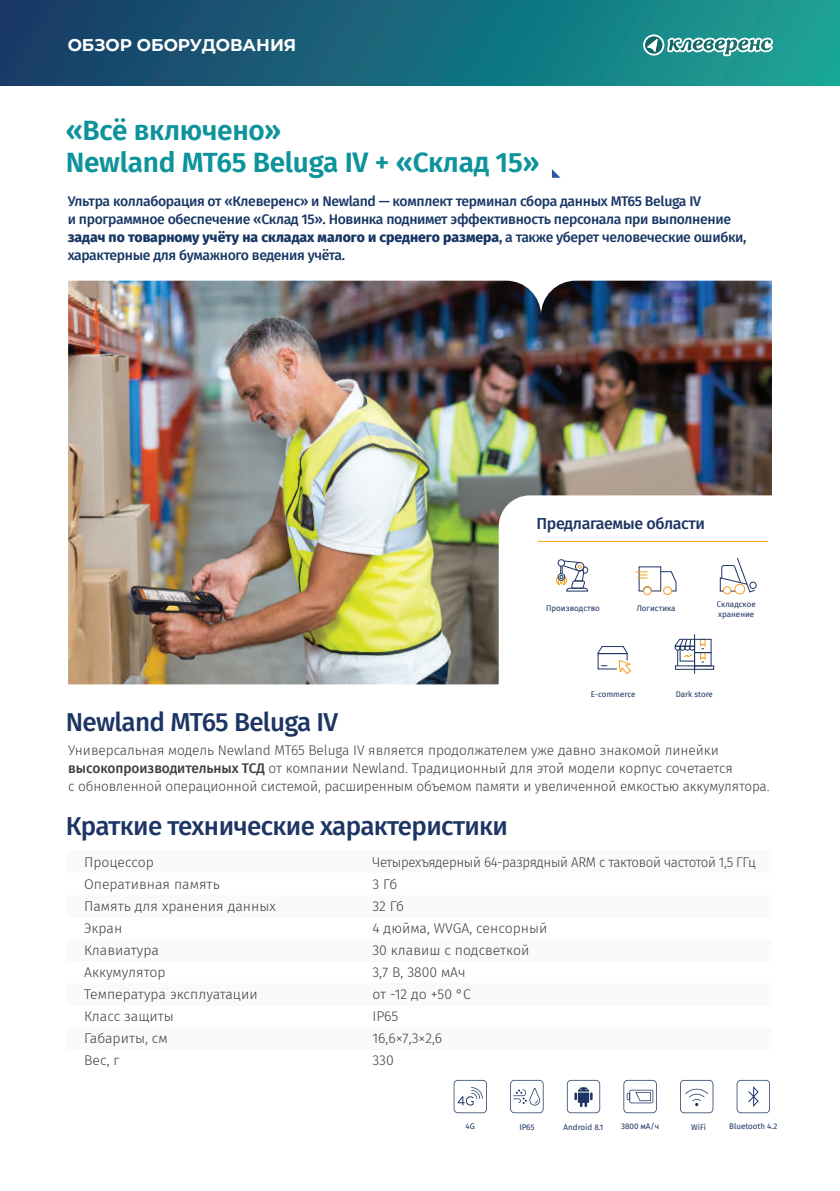
<style>
.page{position:relative;width:840px;height:1191px;background:#fff}
.page>*{position:absolute;margin:0;border:0;box-sizing:border-box;transform-origin:0 0}
.t1{font:600 28px/32px "Fira Sans";letter-spacing:-.01em;color:#0d939b}
.t2{font:500 26px "Fira Sans";letter-spacing:-.025em;color:#1d3563}
.t3{font:700 17px "Montserrat";color:#fff}
.t4{font:500 16px "Fira Sans";letter-spacing:-.025em;color:#1d3563}
.t5{font:300 14px/22px "Fira Sans";letter-spacing:-.005em;color:#3e3e3f}
.t6{font:500 14px/18px "Fira Sans";letter-spacing:-.025em;color:#173664}
.t7{font:300 14px/22px "Fira Sans";letter-spacing:-.025em;color:#3e3e3f;scale:.95 1}
.t8{font:8px/10px "Fira Sans";color:#1d3563}
.s1{font-weight:800}
.s2{font-weight:500}
</style>
<div class="page">
<div style="left:0;top:0;width:839px;height:86px;background:linear-gradient(to right,#173765,#19a294)"></div>
<svg style="left:642px;top:34px;width:131px;height:22px"></svg>
<div style="left:68px;top:851px;width:703px;height:22px;background:#f9fafa"></div>
<div style="left:68px;top:895px;width:703px;height:22px;background:#f9fafa"></div>
<div style="left:68px;top:939px;width:703px;height:22px;background:#f9fafa"></div>
<div style="left:68px;top:983px;width:703px;height:22px;background:#f9fafa"></div>
<div style="left:68px;top:1027px;width:703px;height:22px;background:#f9fafa"></div>
<svg style="left:551px;top:169px;width:9px;height:9px"></svg>
<img style="left:68px;top:281px;width:703px;height:403px">
<hr style="left:537px;top:541px;width:230px;height:1px;background:#f59d1d">
<svg style="left:566px;top:1080px;width:34px;height:33px"></svg>
<svg style="left:510px;top:1080px;width:33px;height:33px"></svg>
<svg style="left:453px;top:1080px;width:33px;height:33px"></svg>
<svg style="left:680px;top:1080px;width:33px;height:33px"></svg>
<svg style="left:736px;top:1080px;width:33px;height:33px"></svg>
<svg style="left:623px;top:1080px;width:33px;height:33px"></svg>
<div style="left:662px;top:586px;width:9px;height:9px;border:1px solid #f59d1d;border-radius:50%"></div>
<div style="left:642px;top:586px;width:9px;height:9px;border:1px solid #f59d1d;border-radius:50%"></div>
<svg style="left:635px;top:566px;width:41px;height:26px"></svg>
<svg style="left:718px;top:556px;width:39px;height:37px"></svg>
<div style="left:734px;top:584px;width:10px;height:10px;border:1px solid #f59d1d;border-radius:50%"></div>
<div style="left:722px;top:586px;width:9px;height:8px;border:1px solid #f59d1d;border-radius:50%"></div>
<svg style="left:596px;top:645px;width:35px;height:39px"></svg>
<svg style="left:555px;top:560px;width:33px;height:32px"></svg>
<div style="left:557px;top:559px;width:7px;height:7px;border:1px solid #1d3563;border-radius:50%"></div>
<div style="left:693px;top:665px;width:20px;height:5px;border:1px solid #1d3563"></div>
<div style="left:674px;top:665px;width:20px;height:5px;border:1px solid #1d3563"></div>
<hr style="left:693px;top:634px;width:1px;height:39px;background:#1d3563">
<div style="left:693px;top:639px;width:18px;height:14px;border:1px solid #1d3563"></div>
<svg style="left:674px;top:638px;width:32px;height:28px"></svg>
<p class="t3" style="left:68px;top:33px;width:230px">ОБЗОР ОБОРУДОВАНИЯ</p>
<h1 class="t1" style="left:66px;top:113px;width:475px">«Всё включено»<br>Newland MT65 Beluga IV + «Склад 15»</h1>
<p class="t6" style="left:68px;top:191px;width:680px">Ультра коллаборация от «Клеверенс» и Newland — комплект терминал сбора данных MT65 Beluga IV<br>и программное обеспечение «Склад 15». Новинка поднимет эффективность персонала при выполнение <span class="s1">задач по товарному учёту на складах малого и среднего размера</span>, а также уберет человеческие ошибки, характерные для бумажного ведения учёта.</p>
<p class="t4" style="left:536px;top:511px;width:170px">Предлагаемые области</p>
<p class="t8" style="left:546px;top:603px;width:55px">Производство</p>
<p class="t8" style="left:636px;top:603px;width:40px">Логистика</p>
<p class="t8" style="left:716px;top:599px;width:40px">Складское хранение</p>
<h2 class="t2" style="left:66px;top:700px;width:274px">Newland MT65 Beluga IV</h2>
<p class="t8" style="left:590px;top:689px;width:46px">E-commerce</p>
<p class="t8" style="left:675px;top:689px;width:39px">Dark store</p>
<p class="t5" style="left:68px;top:741px;width:702px;line-height:18px">Универсальная модель Newland MT65 Beluga IV является продолжателем уже давно знакомой линейки <span class="s2">высокопроизводительных ТСД</span> от компании Newland. Традиционный для этой модели корпус сочетается<br>с обновленной операционной системой, расширенным объемом памяти и увеличенной емкостью аккумулятора.</p>
<h2 class="t2" style="left:66px;top:804px;width:443px">Краткие технические характеристики</h2>
<p class="t5" style="left:84px;top:851px;width:193px">Процессор<br>Оперативная память<br>Память для хранения данных<br>Экран<br>Клавиатура<br>Аккумулятор<br>Температура эксплуатации<br>Класс защиты<br>Габариты, см<br>Вес, г</p>
<p class="t7" style="left:372px;top:851px;width:404px">Четырехъядерный 64-разрядный ARM с тактовой частотой 1,5 ГГц<br>3 Гб<br>32 Гб<br>4 дюйма, WVGA, сенсорный<br>30 клавиш с подсветкой<br>3,7 В, 3800 мАч<br>от -12 до +50 °C<br>IP65<br>16,6×7,3×2,6<br>330</p>
<p class="t8" style="left:465px;top:1121px;width:11px">4G</p>
<p class="t8" style="left:519px;top:1122px;width:17px">IP65</p>
<p class="t8" style="left:563px;top:1122px;width:41px">Android 8.1</p>
<p class="t8" style="left:620px;top:1121px;width:39px">3800 мА/ч</p>
<p class="t8" style="left:691px;top:1122px;width:16px">WiFi</p>
<p class="t8" style="left:728px;top:1120px;width:50px">Bluetooth 4.2</p>
</div>
